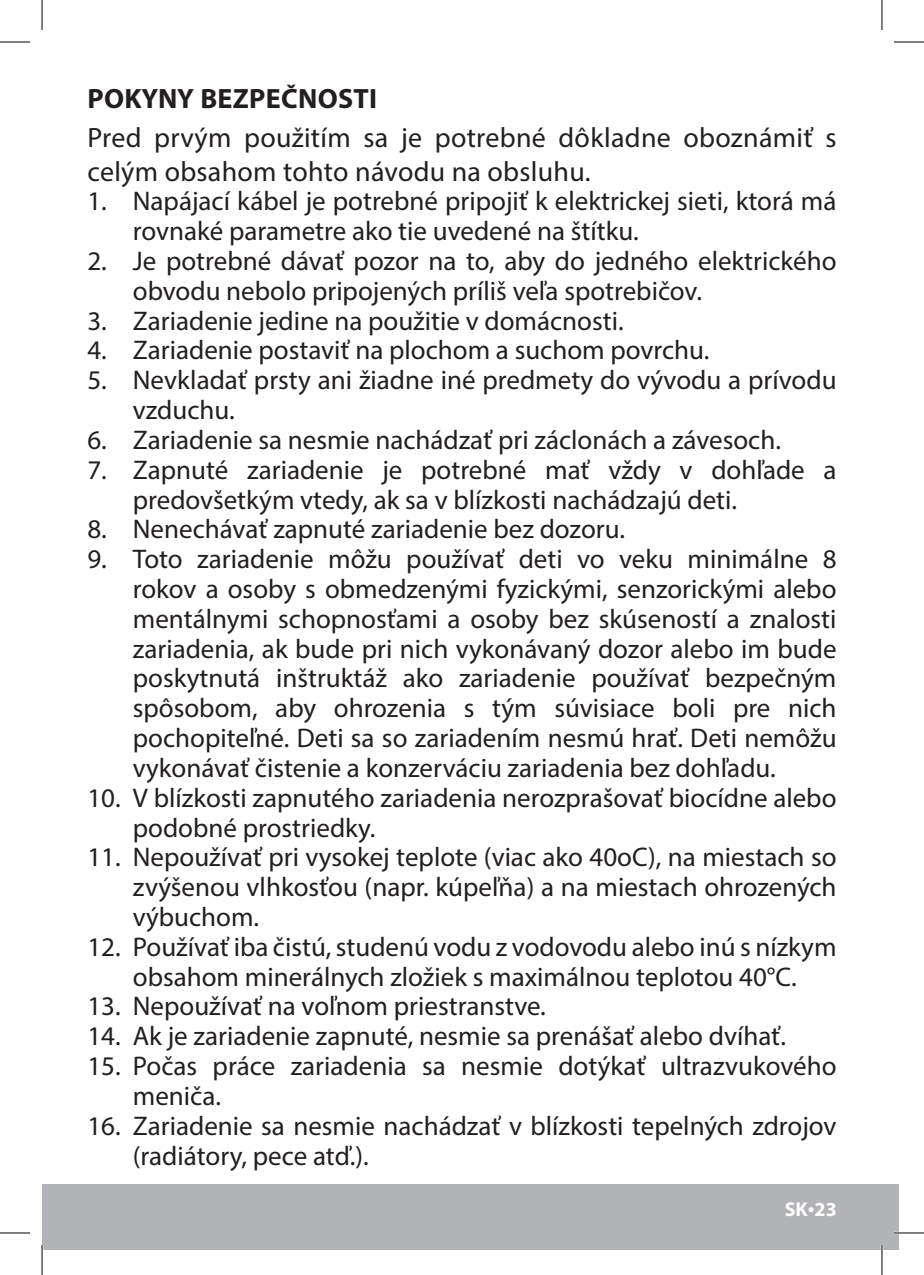
<style>
.page{position:relative;width:924px;height:1275px;background:#fff}
.page>*{position:absolute;margin:0;border:0;box-sizing:border-box;transform-origin:0 0}
.t1{font:28px/33.2px "Myriad Pro";letter-spacing:.01em;color:#231f20}
.t2{font:700 28px "Myriad Pro";letter-spacing:.01em;color:#231f20}
.t3{font:27px/29.8px "Myriad Pro";color:#231f20}
.t4{font:700 20px "Myriad Pro";color:#fffefc}
.s1{font-weight:400;font-size:24px;color:#fff}
</style>
<div class="page">
<div style="left:42px;top:1184px;width:856px;height:66px;background:#b2b3b7"></div>
<hr style="left:893px;top:1231px;width:30px;height:3px;background:#fff">
<hr style="left:880px;top:1245px;width:2px;height:30px;background:#fff">
<hr style="left:0;top:42px;width:30px;height:1px;background:#000">
<hr style="left:893px;top:42px;width:30px;height:1px;background:#000">
<hr style="left:0;top:1232px;width:30px;height:1px;background:#000">
<hr style="left:893px;top:1232px;width:30px;height:1px;background:#000">
<hr style="left:42px;top:0;width:1px;height:30px;background:#000">
<hr style="left:42px;top:1245px;width:1px;height:30px;background:#000">
<hr style="left:881px;top:0;width:1px;height:30px;background:#000">
<hr style="left:881px;top:1245px;width:1px;height:30px;background:#000">
<p class="t2" style="left:87px;top:81px;width:291px">POKYNY BEZPEČNOSTI</p>
<p class="t1" style="left:87px;top:121px;width:750px">Pred prvým použitím sa je potrebné dôkladne oboznámiť s celým obsahom tohto návodu na obsluhu.</p>
<p class="t3" style="left:133px;top:186px;width:704px;text-indent:-45px">1. Napájací kábel je potrebné pripojiť k elektrickej sieti, ktorá má rovnaké parametre ako tie uvedené na štítku.</p>
<p class="t3" style="left:133px;top:246px;width:705px;text-indent:-45px">2. Je potrebné dávať pozor na to, aby do jedného elektrického obvodu nebolo pripojených príliš veľa spotrebičov.</p>
<p class="t3" style="left:87px;top:305px;width:537px">3. Zariadenie jedine na použitie v domácnosti.</p>
<p class="t3" style="left:87px;top:335px;width:623px">4. Zariadenie postaviť na plochom a suchom povrchu.</p>
<p class="t3" style="left:133px;top:365px;width:705px;text-indent:-45px">5. Nevkladať prsty ani žiadne iné predmety do vývodu a prívodu vzduchu.</p>
<p class="t3" style="left:87px;top:424px;width:694px">6. Zariadenie sa nesmie nachádzať pri záclonách a závesoch.</p>
<p class="t3" style="left:133px;top:454px;width:705px;text-indent:-45px">7. Zapnuté zariadenie je potrebné mať vždy v dohľade a predovšetkým vtedy, ak sa v blízkosti nachádzajú deti.</p>
<p class="t3" style="left:87px;top:514px;width:538px">8. Nenechávať zapnuté zariadenie bez dozoru.</p>
<p class="t3" style="left:133px;top:544px;width:705px;text-align:justify;text-indent:-45px">9. Toto zariadenie môžu používať deti vo veku minimálne 8 rokov a osoby s obmedzenými fyzickými, senzorickými alebo mentálnymi schopnosťami a osoby bez skúseností a znalosti zariadenia, ak bude pri nich vykonávaný dozor alebo im bude poskytnutá inštruktáž ako zariadenie používať bezpečným spôsobom, aby ohrozenia s tým súvisiace boli pre nich pochopiteľné. Deti sa so zariadením nesmú hrať. Deti nemôžu vykonávať čistenie a konzerváciu zariadenia bez dohľadu.</p>
<p class="t3" style="left:133px;top:782px;width:704px;text-indent:-45px">10. V blízkosti zapnutého zariadenia nerozprašovať biocídne alebo podobné prostriedky.</p>
<p class="t3" style="left:133px;top:842px;width:705px;text-align:justify;text-indent:-45px">11. Nepoužívať pri vysokej teplote (viac ako 40oC), na miestach so zvýšenou vlhkosťou (napr. kúpeľňa) a na miestach ohrozených výbuchom.</p>
<p class="t3" style="left:87px;top:931px;width:750px;text-align:center">12. Používať iba čistú, studenú vodu z vodovodu alebo inú s nízkym obsahom minerálnych zložiek s maximálnou teplotou 40°C.</p>
<p class="t3" style="left:87px;top:991px;width:459px">13. Nepoužívať na voľnom priestranstve.</p>
<p class="t3" style="left:87px;top:1021px;width:699px">14. Ak je zariadenie zapnuté, nesmie sa prenášať alebo dvíhať.</p>
<p class="t3" style="left:133px;top:1050px;width:704px;text-indent:-45px">15. Počas práce zariadenia sa nesmie dotýkať ultrazvukového meniča.</p>
<p class="t3" style="left:133px;top:1110px;width:705px;text-indent:-45px">16. Zariadenie sa nesmie nachádzať v blízkosti tepelných zdrojov (radiátory, pece atď.).</p>
<p class="t4" style="left:784px;top:1196px;width:54px">SK<span class="s1">•</span>23</p>
</div>
